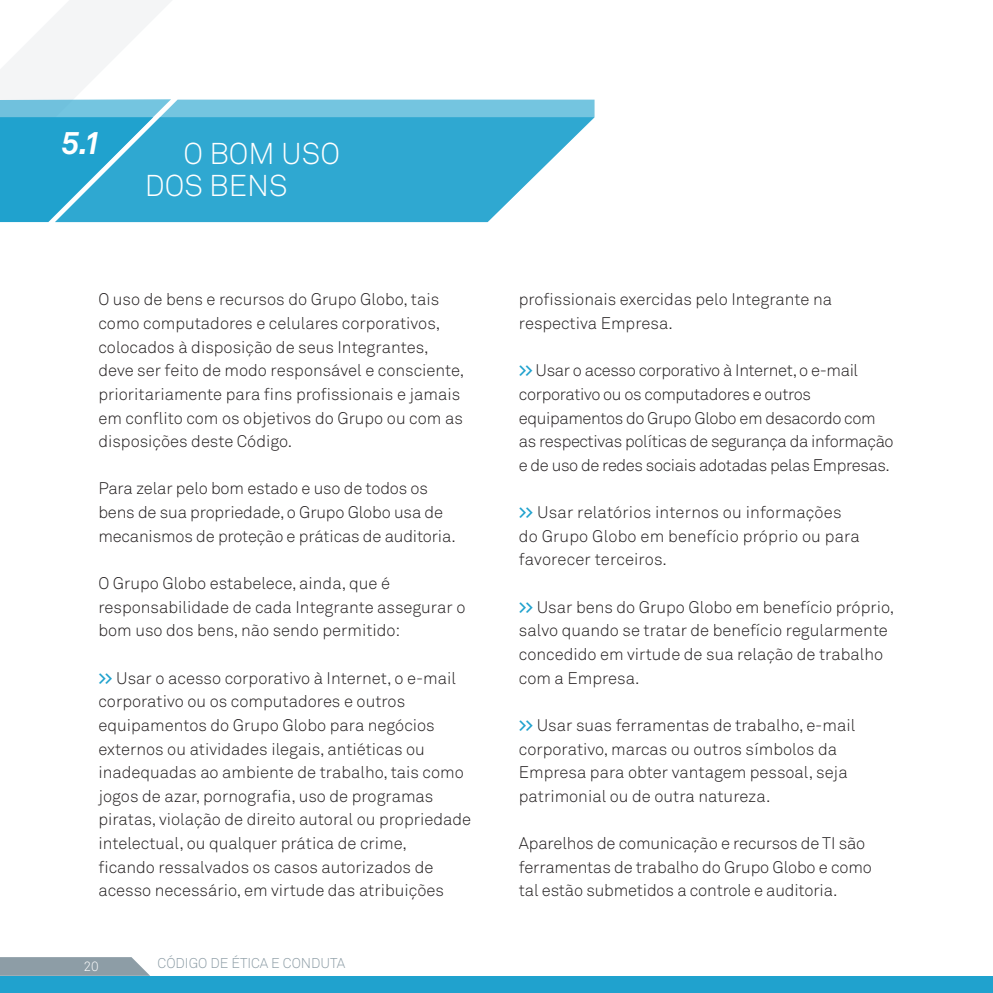
<style>
.page{position:relative;width:993px;height:993px;background:#fff}
.page>*{position:absolute;margin:0;border:0;box-sizing:border-box;transform-origin:0 0}
.t1{font:italic 700 31.5px "Akkurat";color:#fff}
.t2{font:300 29.75px/31.5px "Akkurat";color:#fff}
.Texto_corrido{font:300 16.62px/23.6px "Akkurat";color:#231f20}
.Texto_corrido-2{font:300 16.62px/23.6px "Akkurat";letter-spacing:-.025em;color:#231f20}
.t3{font:300 14px "Akkurat";color:#8d9da6}
.t4{font:300 13.47px "Akkurat";color:#fff}
.s1{font-weight:700;color:#20a2ce}
</style>
<div class="page">
<div style="left:0;top:975px;width:992px;height:17px;background:#20a2ce"></div>
<svg style="left:0;top:0;width:256px;height:223px"></svg>
<svg style="left:0;top:957px;width:149px;height:18px;background:#94a3ab"></svg>
<div style="left:171px;top:100px;width:423px;height:17px;background:#74c5e0"></div>
<svg style="left:171px;top:117px;width:423px;height:105px;background:#49b2d6"></svg>
<svg style="left:0;top:99px;width:171px;height:123px;background:#38abd3"></svg>
<p class="t1" style="left:61px;top:123px;width:42px">5.1</p>
<p class="t2" style="left:145px;top:139px;width:196px;text-indent:38px">O BOM USO<br>DOS BENS</p>
<p class="Texto_corrido" style="left:98px;top:288px;width:367px">O uso de bens e recursos do Grupo Globo, tais como computadores e celulares corporativos, colocados à disposição de seus Integrantes, deve ser feito de modo responsável e consciente, prioritariamente para fins profissionais e jamais em conflito com os objetivos do Grupo ou com as disposições deste Código.</p>
<p class="Texto_corrido" style="left:98px;top:477px;width:359px">Para zelar pelo bom estado e uso de todos os bens de sua propriedade, o Grupo Globo usa de mecanismos de proteção e práticas de auditoria.</p>
<p class="Texto_corrido" style="left:98px;top:571px;width:368px">O Grupo Globo estabelece, ainda, que é responsabilidade de cada Integrante assegurar o bom uso dos bens, não sendo permitido:</p>
<p class="Texto_corrido" style="left:98px;top:666px;width:374px"><span class="s1">&gt;&gt;</span> Usar o acesso corporativo à Internet, o e-mail corporativo ou os computadores e outros equipamentos do Grupo Globo para negócios externos ou atividades ilegais, antiéticas ou inadequadas ao ambiente de trabalho, tais como jogos de azar, pornografia, uso de programas piratas, violação de direito autoral ou propriedade intelectual, ou qualquer prática de crime,<br>ficando ressalvados os casos autorizados de acesso necessário, em virtude das atribuições</p>
<p class="t4" style="left:83px;top:958px;width:17px">20</p>
<p class="t3" style="left:158px;top:954px;width:189px">CÓDIGO DE ÉTICA E CONDUTA</p>
<p class="Texto_corrido" style="left:518px;top:288px;width:314px">profissionais exercidas pelo Integrante na respectiva Empresa.</p>
<p class="Texto_corrido-2" style="left:518px;top:359px;width:376px"><span class="s1">&gt;&gt;</span> Usar o acesso corporativo à Internet, o e-mail corporativo ou os computadores e outros equipamentos do Grupo Globo em desacordo com as respectivas políticas de segurança da informação e de uso de redes sociais adotadas pelas Empresas.</p>
<p class="Texto_corrido" style="left:518px;top:500px;width:342px"><span class="s1">&gt;&gt;</span> Usar relatórios internos ou informações do Grupo Globo em benefício próprio ou para favorecer terceiros.</p>
<p class="Texto_corrido" style="left:518px;top:595px;width:377px"><span class="s1">&gt;&gt;</span> Usar bens do Grupo Globo em benefício próprio, salvo quando se tratar de benefício regularmente concedido em virtude de sua relação de trabalho com a Empresa.</p>
<p class="Texto_corrido" style="left:518px;top:713px;width:338px"><span class="s1">&gt;&gt;</span> Usar suas ferramentas de trabalho, e-mail corporativo, marcas ou outros símbolos da Empresa para obter vantagem pessoal, seja patrimonial ou de outra natureza.</p>
<p class="Texto_corrido" style="left:518px;top:831px;width:354px">Aparelhos de comunicação e recursos de TI são ferramentas de trabalho do Grupo Globo e como tal estão submetidos a controle e auditoria.</p>
</div>
